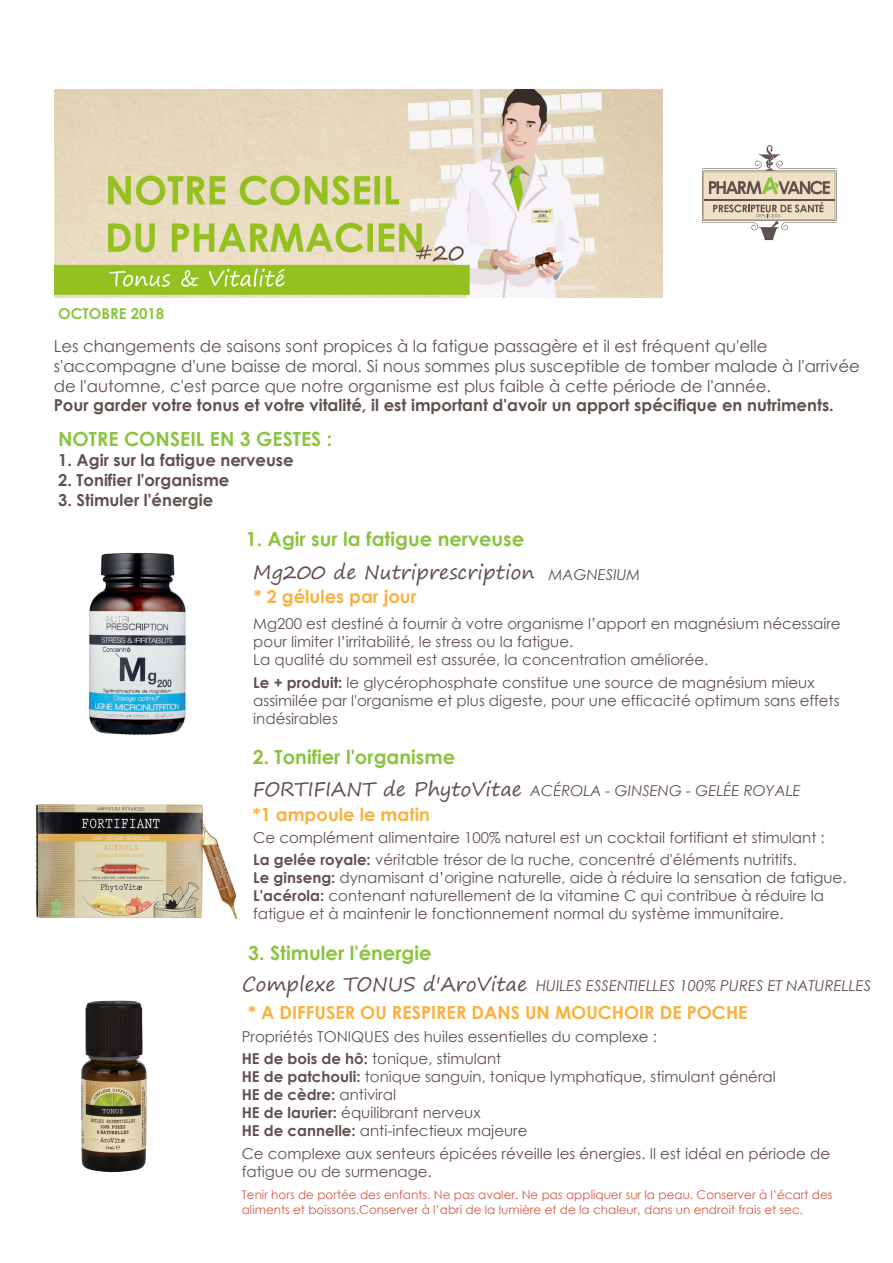
<style>
.page{position:relative;width:893px;height:1263px;background:#fff}
.page>*{position:absolute;margin:0;border:0;box-sizing:border-box;transform-origin:0 0}
.t1{font:700 19.5px "Century Gothic";color:#8bc43f}
.t2{font:19.5px "Segoe Print";color:#61504e}
.t3{font:700 18px "Century Gothic";color:#fbb03f}
.t4{font:16.5px/19.8px "Century Gothic";color:#61504e}
.t5{font:700 16.5px "Century Gothic";color:#61504e}
.t6{font:15px/18px "Century Gothic";color:#61504e}
.t7{font:italic 15px "Century Gothic";color:#61504e}
.t8{font:700 15px "Century Gothic";color:#8bc43f}
.t9{font:12px/14.4px "Century Gothic";color:#d25944}
.s1{font-family:"Century Gothic";font-style:italic;font-size:15px}
.s2{font-weight:700}
</style>
<div class="page">
<svg style="left:702px;top:145px;width:135px;height:95px"></svg>
<img style="left:55px;top:89px;width:608px;height:209px">
<img style="left:88px;top:553px;width:98px;height:182px">
<img style="left:35px;top:804px;width:203px;height:115px">
<img style="left:81px;top:1000px;width:66px;height:173px">
<p class="t8" style="left:58px;top:302px;width:108px">OCTOBRE 2018</p>
<p class="t4" style="left:54px;top:336px;width:808px">Les changements de saisons sont propices à la fatigue passagère et il est fréquent qu'elle s'accompagne d'une baisse de moral. Si nous sommes plus susceptible de tomber malade à l'arrivée de l'automne, c'est parce que notre organisme est plus faible à cette période de l'année.</p>
<p class="t5" style="left:54px;top:393px;width:782px">Pour garder votre tonus et votre vitalité, il est important d'avoir un apport spécifique en nutriments.</p>
<h1 class="t1" style="left:58px;top:424px;width:276px">NOTRE CONSEIL EN 3 GESTES :</h1>
<p class="t5" style="left:58px;top:448px;width:237px">1. Agir sur la fatigue nerveuse</p>
<p class="t5" style="left:58px;top:467px;width:173px">2. Tonifier l'organisme</p>
<p class="t5" style="left:58px;top:487px;width:157px">3. Stimuler l'énergie</p>
<h1 class="t1" style="left:246px;top:525px;width:280px">1. Agir sur la fatigue nerveuse</h1>
<h1 class="t2" style="left:253px;top:555px;width:389px">Mg200 de Nutriprescription <span class="s1">MAGNESIUM</span></h1>
<p class="t3" style="left:254px;top:583px;width:164px">* 2 gélules par jour</p>
<p class="t6" style="left:253px;top:614px;width:589px">Mg200 est destiné à fournir à votre organisme l’apport en magnésium nécessaire pour limiter l’irritabilité, le stress ou la fatigue.<br>La qualité du sommeil est assurée, la concentration améliorée.</p>
<p class="t6" style="left:253px;top:673px;width:588px"><span class="s2">Le + produit:</span> le glycérophosphate constitue une source de magnésium mieux assimilée par l'organisme et plus digeste, pour une efficacité optimum sans effets indésirables</p>
<h1 class="t1" style="left:253px;top:742px;width:204px">2. Tonifier l'organisme</h1>
<h1 class="t2" style="left:253px;top:771px;width:271px">FORTIFIANT de PhytoVitae</h1>
<p class="t6" style="left:253px;top:826px;width:573px;line-height:22.5px">Ce complément alimentaire 100% naturel est un cocktail fortifiant et stimulant :<br><span class="s2">La gelée royale:</span> véritable trésor de la ruche, concentré d'éléments nutritifs.</p>
<p class="t6" style="left:253px;top:868px;width:595px"><span class="s2">Le ginseng:</span> dynamisant d’origine naturelle, aide à réduire la sensation de fatigue.<br><span class="s2">L'acérola:</span> contenant naturellement de la vitamine C qui contribue à réduire la fatigue et à maintenir le fonctionnement normal du système immunitaire.</p>
<p class="t7" style="left:530px;top:780px;width:272px">ACÉROLA - GINSENG - GELÉE ROYALE</p>
<p class="t3" style="left:253px;top:800px;width:179px">*1 ampoule le matin</p>
<h1 class="t1" style="left:248px;top:938px;width:185px">3. Stimuler l'énergie</h1>
<h1 class="t2" style="left:242px;top:966px;width:286px">Complexe TONUS d'AroVitae</h1>
<p class="t6" style="left:242px;top:1025px;width:417px;line-height:22.5px">Propriétés TONIQUES des huiles essentielles du complexe :<br><span class="s2">HE de bois de hô:</span> tonique, stimulant</p>
<p class="t6" style="left:242px;top:1067px;width:535px"><span class="s2">HE de patchouli:</span> tonique sanguin, tonique lymphatique, stimulant général <span class="s2">HE de cèdre:</span> antiviral<br><span class="s2">HE de laurier:</span> équilibrant nerveux<br><span class="s2">HE de cannelle:</span> anti-infectieux majeure</p>
<p class="t6" style="left:242px;top:1144px;width:590px">Ce complexe aux senteurs épicées réveille les énergies. Il est idéal en période de fatigue ou de surmenage.</p>
<p class="t9" style="left:242px;top:1187px;width:592px">Tenir hors de portée des enfants. Ne pas avaler. Ne pas appliquer sur la peau. Conserver à l’écart des aliments et boissons.Conserver à l’abri de la lumière et de la chaleur, dans un endroit frais et sec.</p>
<p class="t7" style="left:536px;top:975px;width:337px">HUILES ESSENTIELLES 100% PURES ET NATURELLES</p>
<p class="t3" style="left:248px;top:998px;width:501px">* A DIFFUSER OU RESPIRER DANS UN MOUCHOIR DE POCHE</p>
</div>
